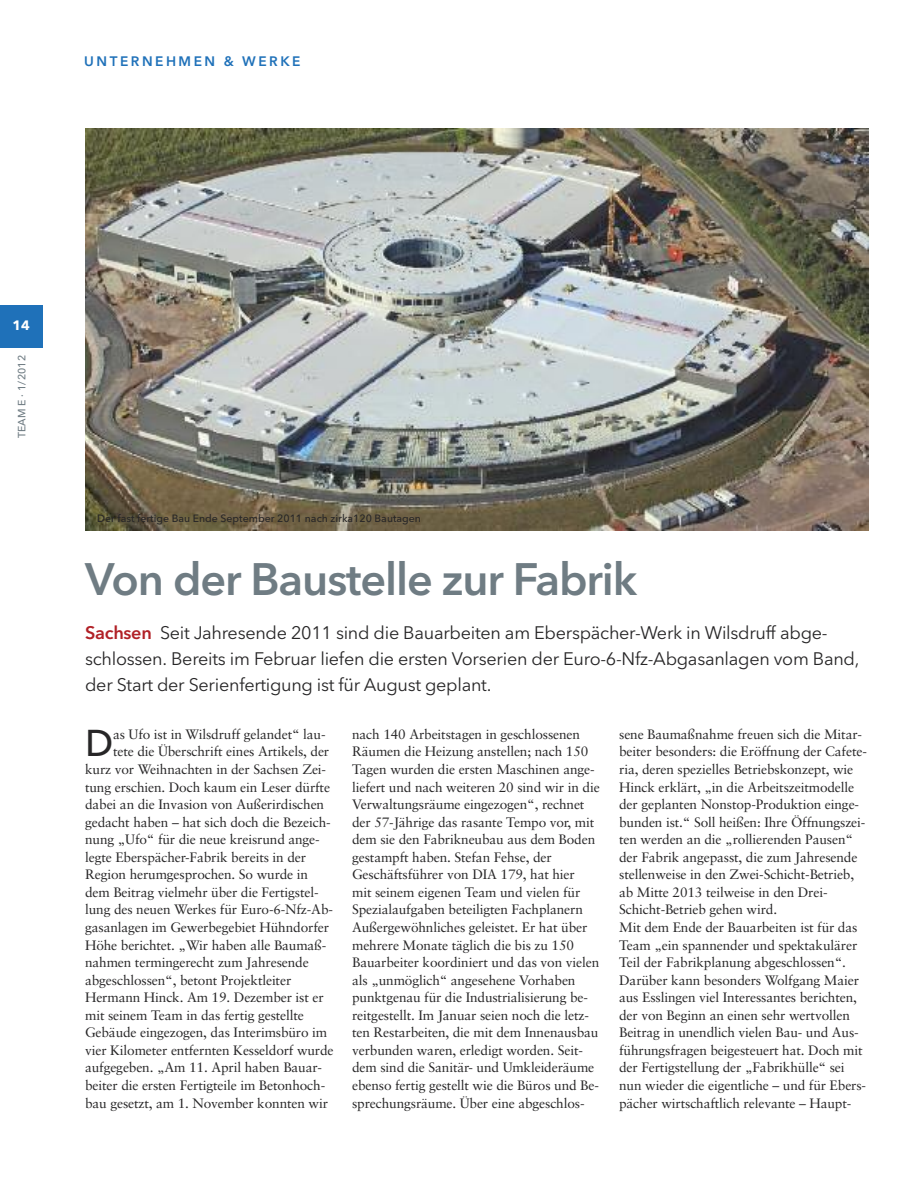
<style>
.page{position:relative;width:915px;height:1191px;background:#fff}
.page>*{position:absolute;margin:0;border:0;box-sizing:border-box;transform-origin:0 0}
.t1{font:600 45px "Avenir Next LT Pro";letter-spacing:-.025em;color:#6f7c83}
.t2{font:500 37.05px "Avenir Next LT Pro";color:#272627}
.t3{font:18px/26.2px "Avenir Next LT Pro";letter-spacing:-.015em;color:#272627}
.t4{font:13.65px/17.5px "Sabon CE";letter-spacing:-.01em;color:#272627}
.t5{font:600 13.65px "Avenir Next LT Pro";letter-spacing:.185em;color:#1f71b9}
.t6{font:700 13.5px "Avenir Next LT Pro";color:#fff}
.t7{font:500 10.5px "Avenir Next LT Pro";color:#272627}
.t8{font:500 10.5px "Avenir Next LT Pro";letter-spacing:.01em;color:#6f7c83}
.s1{font-weight:600;color:#b12127}
</style>
<div class="page">
<div style="left:0;top:305px;width:43px;height:42px;background:#1f71b9"></div>
<img style="left:85px;top:128px;width:782px;height:402px">
<p class="t5" style="left:84px;top:56px;width:218px">UNTERNEHMEN &amp; WERKE</p>
<p class="t6" style="left:13px;top:321px;width:19px">14</p>
<p class="t8" style="left:18px;top:438px;width:84px;rotate:-90deg">TEAM E · 1/2012</p>
<p class="t7" style="left:97px;top:514px;width:325px">Der fast fertige Bau Ende September 2011 nach zirka120 Bautagen</p>
<h1 class="t1" style="left:85px;top:563px;width:553px">Von der Baustelle zur Fabrik</h1>
<p class="t3" style="left:85px;top:621px;width:775px"><span class="s1">Sachsen</span> Seit Jahresende 2011 sind die Bauarbeiten am Eberspächer-Werk in Wilsdruff abge&shy;schlossen. Bereits im Februar liefen die ersten Vorserien der Euro-6-Nfz-Abgasanlagen vom Band, der Start der Serienfertigung ist für August geplant.</p>
<h2 class="t2" style="left:85px;top:730px;width:30px">D</h2>
<p class="t4" style="left:113px;top:726px;width:214px">as Ufo ist in Wilsdruff gelandet“ lau-</p>
<p class="t4" style="left:113px;top:744px;width:218px">tete die Überschrift eines Artikels, der</p>
<p class="t4" style="left:85px;top:761px;width:242px">kurz vor Weihnachten in der Sachsen Zei-</p>
<p class="t4" style="left:85px;top:779px;width:246px">tung erschien. Doch kaum ein Leser dürfte</p>
<p class="t4" style="left:85px;top:796px;width:240px">dabei an die Invasion von Außerirdischen</p>
<p class="t4" style="left:85px;top:814px;width:247px">gedacht haben – hat sich doch die Bezeich-</p>
<p class="t4" style="left:85px;top:831px;width:236px">nung „Ufo“ für die neue kreisrund ange-</p>
<p class="t4" style="left:85px;top:849px;width:222px">legte Eberspächer-Fabrik bereits in der</p>
<p class="t4" style="left:85px;top:867px;width:224px">Region herumgesprochen. So wurde in</p>
<p class="t4" style="left:85px;top:884px;width:235px">dem Beitrag vielmehr über die Fertigstel-</p>
<p class="t4" style="left:85px;top:902px;width:249px">lung des neuen Werkes für Euro-6-Nfz-Ab-</p>
<p class="t4" style="left:85px;top:919px;width:245px">gasanlagen im Gewerbegebiet Hühndorfer</p>
<p class="t4" style="left:85px;top:937px;width:242px">Höhe berichtet. „Wir haben alle Baumaß-</p>
<p class="t4" style="left:85px;top:954px;width:225px">nahmen termingerecht zum Jahresende</p>
<p class="t4" style="left:85px;top:972px;width:208px">abgeschlossen“, betont Projektleiter</p>
<p class="t4" style="left:85px;top:989px;width:240px">Hermann Hinck. Am 19. Dezember ist er</p>
<p class="t4" style="left:85px;top:1007px;width:220px">mit seinem Team in das fertig gestellte</p>
<p class="t4" style="left:85px;top:1024px;width:243px">Gebäude eingezogen, das Interimsbüro im</p>
<p class="t4" style="left:85px;top:1042px;width:250px">vier Kilometer entfernten Kesseldorf wurde</p>
<p class="t4" style="left:85px;top:1060px;width:238px">aufgegeben. „Am 11. April haben Bauar-</p>
<p class="t4" style="left:85px;top:1077px;width:241px">beiter die ersten Fertigteile im Betonhoch-</p>
<p class="t4" style="left:85px;top:1095px;width:244px">bau gesetzt, am 1. November konnten wir</p>
<p class="t4" style="left:352px;top:726px;width:249px">nach 140 Arbeitstagen in geschlossenen Räumen die Heizung anstellen; nach 150<br>Tagen wurden die ersten Maschinen ange&shy;liefert und nach weiteren 20 sind wir in die Verwaltungsräume eingezogen“, rechnet der 57-Jährige das rasante Tempo vor, mit dem sie den Fabrikneubau aus dem Boden gestampft haben. Stefan Fehse, der Geschäftsführer von DIA 179, hat hier<br>mit seinem eigenen Team und vielen für Spezialaufgaben beteiligten Fachplanern Außergewöhnliches geleistet. Er hat über mehrere Monate täglich die bis zu 150<br>Bauarbeiter koordiniert und das von vielen als „unmöglich“ angesehene Vorhaben punktgenau für die Industrialisierung be&shy;reitgestellt. Im Januar seien noch die letz&shy;ten Restarbeiten, die mit dem Innenausbau verbunden waren, erledigt worden. Seit&shy;dem sind die Sanitär- und Umkleideräume ebenso fertig gestellt wie die Büros und Be&shy;sprechungsräume. Über eine abgeschlos-</p>
<p class="t4" style="left:619px;top:726px;width:249px">sene Baumaßnahme freuen sich die Mitar&shy;beiter besonders: die Eröffnung der Cafete&shy;ria, deren spezielles Betriebskonzept, wie Hinck erklärt, „in die Arbeitszeitmodelle der geplanten Nonstop-Produktion einge&shy;bunden ist.“ Soll heißen: Ihre Öffnungszei&shy;ten werden an die „rollierenden Pausen“ der Fabrik angepasst, die zum Jahresende stellenweise in den Zwei-Schicht-Betrieb, ab Mitte 2013 teilweise in den Drei-Schicht-Betrieb gehen wird.<br>Mit dem Ende der Bauarbeiten ist für das Team „ein spannender und spektakulärer Teil der Fabrikplanung abgeschlossen“.<br>Darüber kann besonders Wolfgang Maier aus Esslingen viel Interessantes berichten, der von Beginn an einen sehr wertvollen Beitrag in unendlich vielen Bau- und Aus&shy;führungsfragen beigesteuert hat. Doch mit der Fertigstellung der „Fabrikhülle“ sei nun wieder die eigentliche – und für Ebers&shy;pächer wirtschaftlich relevante – Haupt-</p>
</div>
